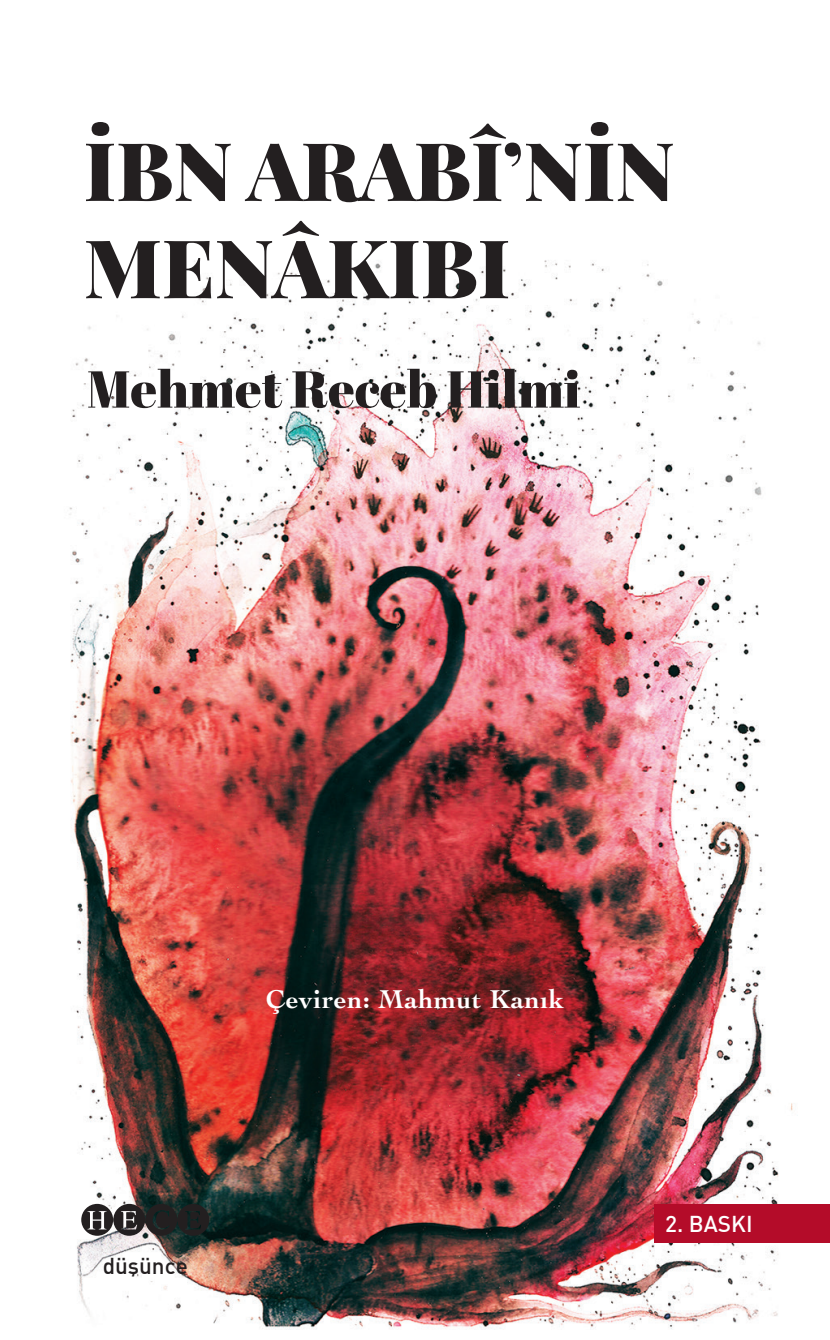
<style>
.page{position:relative;width:830px;height:1340px;background:#fff}
.page>*{position:absolute;margin:0;border:0;box-sizing:border-box;transform-origin:0 0}
.t1{font:900 81px/97.2px "Playfair Display";color:#231f20}
.t2{font:51.75px "Abril Fatface";color:#231f20}
.t3{font:700 27px "Cochin";letter-spacing:.025em;color:#fff}
.t4{font:22.5px "DIN Medium";color:#231f20}
.t5{font:22.5px "DIN Medium";color:#fff}
</style>
<div class="page">
<img style="left:69px;top:260px;width:760px;height:1070px">
<hr style="left:0;top:0;width:1px;height:1339px;background:#231f20">
<svg style="left:81px;top:1203px;width:128px;height:32px;background:#424344"></svg>
<div style="left:654px;top:1203px;width:175px;height:39px;background:#b40c29"></div>
<p class="t1" style="left:84px;top:121px;width:592px">İBN ARABÎ’NİN<br>MENÂKIBI</p>
<p class="t2" style="left:87px;top:353px;width:494px">Mehmet Receb Hilmi</p>
<p class="t3" style="left:266px;top:983px;width:300px">Çeviren: Mahmut Kanık</p>
<p class="t4" style="left:103px;top:1251px;width:87px">düşünce</p>
<p class="t5" style="left:665px;top:1209px;width:89px">2. BASKI</p>
</div>
